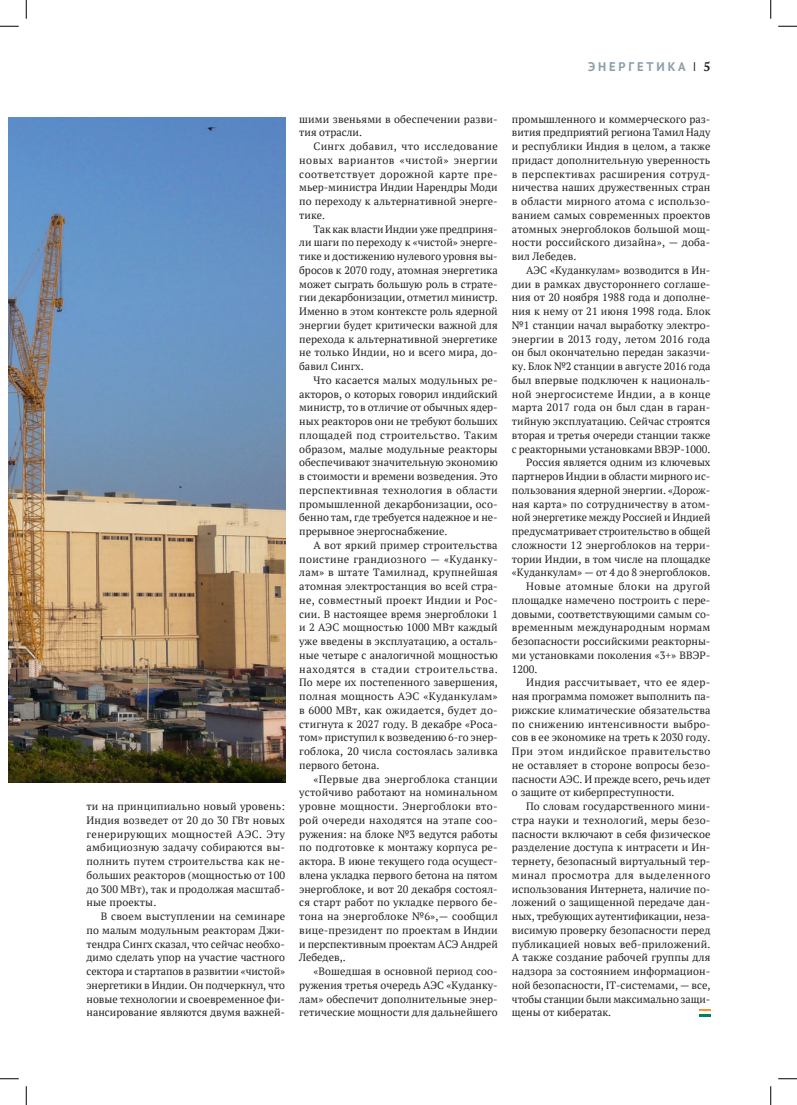
<style>
.page{position:relative;width:797px;height:1105px;background:#fff}
.page>*{position:absolute;margin:0;border:0;box-sizing:border-box;transform-origin:0 0}
.t1{font:700 12.5px "PT Sans";letter-spacing:.23em;color:#8c9faa}
.t2{font:10.62px/13.8px "PT Serif";letter-spacing:.005em;color:#231f20;text-align:justify}
.t3{font:10.62px "PT Serif";letter-spacing:.025em;color:#231f20}
.t4{font:10.62px "PT Serif";letter-spacing:.03em;color:#231f20}
.t5{font:10.62px "PT Serif";letter-spacing:.04em;color:#231f20}
.t6{font:10.62px "PT Serif";letter-spacing:.05em;color:#231f20}
.t7{font:10.62px "PT Serif";letter-spacing:.045em;color:#231f20}
.s1{font-weight:400;font-stretch:condensed;color:#231f20}
.s2{font-family:"PT Serif";color:#231f20}
</style>
<div class="page">
<svg style="left:699px;top:1009px;width:11px;height:7px"></svg>
<img style="left:9px;top:117px;width:276px;height:665px">
<svg style="left:0;top:25px;width:19px;height:2px"></svg>
<svg style="left:778px;top:25px;width:19px;height:2px"></svg>
<svg style="left:0;top:1078px;width:19px;height:1px"></svg>
<svg style="left:778px;top:1078px;width:19px;height:1px"></svg>
<svg style="left:25px;top:0;width:2px;height:19px"></svg>
<svg style="left:25px;top:1086px;width:2px;height:19px"></svg>
<svg style="left:770px;top:0;width:1px;height:19px"></svg>
<svg style="left:770px;top:1086px;width:1px;height:19px"></svg>
<p class="t1" style="left:588px;top:58px;width:124px">ЭНЕРГЕТИКА <span class="s1">I</span> <span class="s2">5</span></p>
<p class="t2" style="left:86px;top:799px;width:200px">ти на принципиально новый уровень:<br>Индия возведет от 20 до 30 ГВт новых генерирующих мощностей АЭС. Эту амбициозную задачу собираются вы&shy;полнить путем строительства как не&shy;больших реакторов (мощностью от 100 до 300 МВт), так и продолжая масштаб&shy;ные проекты.</p>
<p class="t2" style="left:86px;top:909px;width:200px;text-indent:14px">В своем выступлении на семинаре по малым модульным реакторам Джи&shy;тендра Сингх сказал, что сейчас необхо&shy;димо сделать упор на участие частного сектора и стартапов в развитии «чистой» энергетики в Индии. Он подчеркнул, что новые технологии и своевременное фи&shy;нансирование являются двумя важней-</p>
<p class="t2" style="left:299px;top:112px;width:200px">шими звеньями в обеспечении разви&shy;тия отрасли.</p>
<p class="t2" style="left:299px;top:139px;width:200px;text-indent:14px">Сингх добавил, что исследование новых вариантов «чистой» энергии соответствует дорожной карте пре&shy;мьер-министра Индии Нарендры Моди по переходу к альтернативной энерге&shy;тике.</p>
<p class="t2" style="left:299px;top:222px;width:200px;text-indent:14px">Так как власти Индии уже предприня&shy;ли шаги по переходу к «чистой» энерге&shy;тике и достижению нулевого уровня вы&shy;бросов к 2070 году, атомная энергетика может сыграть большую роль в страте&shy;гии декарбонизации, отметил министр.<br>Именно в этом контексте роль ядерной энергии будет критически важной для перехода к альтернативной энергетике не только Индии, но и всего мира, до&shy;бавил Сингх.</p>
<p class="t2" style="left:299px;top:373px;width:200px;text-indent:14px">Что касается малых модульных ре&shy;акторов, о которых говорил индийский министр, то в отличие от обычных ядер&shy;ных реакторов они не требуют больших площадей под строительство. Таким образом, малые модульные реакторы обеспечивают значительную экономию в стоимости и времени возведения. Это перспективная технология в области промышленной декарбонизации, осо&shy;бенно там, где требуется надежное и не&shy;прерывное энергоснабжение.</p>
<p class="t2" style="left:299px;top:538px;width:200px;text-indent:14px">А вот яркий пример строительства поистине грандиозного — «Куданку&shy;лам» в штате Тамилнад, крупнейшая атомная электростанция во всей стра&shy;не, совместный проект Индии и Рос&shy;сии. В настоящее время энергоблоки 1 и 2 АЭС мощностью 1000 МВт каждый уже введены в эксплуатацию, а осталь&shy;ные четыре с аналогичной мощностью находятся в стадии строительства.<br>По мере их постепенного завершения, полная мощность АЭС «Куданкулам» в 6000 МВт, как ожидается, будет до&shy;стигнута к 2027 году. В декабре «Роса&shy;том» приступил к возведению 6‑го энер&shy;гоблока, 20 числа состоялась заливка первого бетона.</p>
<p class="t2" style="left:299px;top:772px;width:200px;text-indent:14px">«Первые два энергоблока станции устойчиво работают на номинальном уровне мощности. Энергоблоки вто&shy;рой очереди находятся на этапе соо&shy;ружения: на блоке №3 ведутся работы по подготовке к монтажу корпуса ре&shy;актора. В июне текущего года осущест&shy;влена укладка первого бетона на пятом энергоблоке, и вот 20 декабря состоял&shy;ся старт работ по укладке первого бе&shy;тона на энергоблоке №6»,— сообщил вице-президент по проектам в Индии и перспективным проектам АСЭ Андрей Лебедев,.</p>
<p class="t2" style="left:299px;top:964px;width:200px;text-indent:14px">«Вошедшая в основной период соо&shy;ружения третья очередь АЭС «Куданку&shy;лам» обеспечит дополнительные энер&shy;гетические мощности для дальнейшего</p>
<p class="t2" style="left:512px;top:112px;width:200px">промышленного и коммерческого раз&shy;вития предприятий региона Тамил Наду и республики Индия в целом, а также придаст дополнительную уверенность в перспективах расширения сотруд&shy;ничества наших дружественных стран в области мирного атома с использо&shy;ванием самых современных проектов атомных энергоблоков большой мощ&shy;ности российского дизайна», — доба&shy;вил Лебедев.</p>
<p class="t2" style="left:526px;top:263px;width:186px">АЭС «Куданкулам» возводится в Ин-</p>
<p class="t2" style="left:512px;top:277px;width:200px">дии в рамках двустороннего соглаше-</p>
<p class="t2" style="left:512px;top:290px;width:200px">ния от 20 ноября 1988 года и дополне-</p>
<p class="t2" style="left:512px;top:304px;width:200px">ния к нему от 21 июня 1998 года. Блок</p>
<p class="t2" style="left:512px;top:318px;width:200px">№1 станции начал выработку электро-</p>
<p class="t2" style="left:512px;top:332px;width:200px">энергии в 2013 году, летом 2016 года</p>
<p class="t2" style="left:512px;top:345px;width:200px">он был окончательно передан заказчи-</p>
<p class="t2" style="left:512px;top:359px;width:200px">ку. Блок №2 станции в августе 2016 года</p>
<p class="t2" style="left:512px;top:373px;width:200px">был впервые подключен к националь-</p>
<p class="t3" style="left:512px;top:387px;width:200px">ной энергосистеме Индии, а в конце</p>
<p class="t2" style="left:512px;top:400px;width:200px">марта 2017 года он был сдан в гаран-</p>
<p class="t2" style="left:512px;top:414px;width:200px">тийную эксплуатацию. Сейчас строятся</p>
<p class="t2" style="left:512px;top:428px;width:200px">вторая и третья очереди станции также</p>
<p class="t2" style="left:512px;top:442px;width:200px">с реакторными установками ВВЭР-1000.</p>
<p class="t2" style="left:526px;top:455px;width:186px">Россия является одним из ключевых</p>
<p class="t2" style="left:512px;top:469px;width:200px">партнеров Индии в области мирного ис-</p>
<p class="t2" style="left:512px;top:483px;width:200px">пользования ядерной энергии. «Дорож-</p>
<p class="t2" style="left:512px;top:497px;width:200px">ная карта» по сотрудничеству в атом-</p>
<p class="t2" style="left:512px;top:510px;width:200px">ной энергетике между Россией и Индией</p>
<p class="t2" style="left:512px;top:524px;width:200px">предусматривает строительство в общей</p>
<p class="t2" style="left:512px;top:538px;width:200px">сложности 12 энергоблоков на терри-</p>
<p class="t2" style="left:512px;top:552px;width:200px">тории Индии, в том числе на площадке</p>
<p class="t2" style="left:512px;top:565px;width:200px">«Куданкулам» — от 4 до 8 энергоблоков.</p>
<p class="t7" style="left:526px;top:579px;width:186px">Новые атомные блоки на другой</p>
<p class="t2" style="left:512px;top:593px;width:200px">площадке намечено построить с пере-</p>
<p class="t2" style="left:512px;top:607px;width:200px">довыми, соответствующими самым со-</p>
<p class="t3" style="left:512px;top:621px;width:200px">временным международным нормам</p>
<p class="t2" style="left:512px;top:634px;width:200px">безопасности российскими реакторны-</p>
<p class="t2" style="left:512px;top:648px;width:200px">ми установками поколения «3+» ВВЭР-</p>
<p class="t2" style="left:512px;top:662px;width:27px">1200.</p>
<p class="t3" style="left:526px;top:676px;width:186px">Индия рассчитывает, что ее ядер-</p>
<p class="t2" style="left:512px;top:689px;width:200px">ная программа поможет выполнить па-</p>
<p class="t2" style="left:512px;top:703px;width:200px">рижские климатические обязательства</p>
<p class="t4" style="left:512px;top:717px;width:200px">по снижению интенсивности выбро-</p>
<p class="t2" style="left:512px;top:730px;width:200px">сов в ее экономике на треть к 2030 году.</p>
<p class="t5" style="left:512px;top:744px;width:200px">При этом индийское правительство</p>
<p class="t2" style="left:512px;top:758px;width:200px">не оставляет в стороне вопросы безо-</p>
<p class="t2" style="left:512px;top:772px;width:200px">пасности АЭС. И прежде всего, речь идет</p>
<p class="t2" style="left:512px;top:785px;width:164px">о защите от киберпреступности.</p>
<p class="t2" style="left:526px;top:799px;width:186px">По словам государственного мини-</p>
<p class="t2" style="left:512px;top:813px;width:200px">стра науки и технологий, меры безо-</p>
<p class="t2" style="left:512px;top:827px;width:200px">пасности включают в себя физическое</p>
<p class="t2" style="left:512px;top:840px;width:200px">разделение доступа к интрасети и Ин-</p>
<p class="t2" style="left:512px;top:854px;width:200px">тернету, безопасный виртуальный тер-</p>
<p class="t6" style="left:512px;top:868px;width:200px">минал просмотра для выделенного</p>
<p class="t2" style="left:512px;top:882px;width:200px">использования Интернета, наличие по-</p>
<p class="t2" style="left:512px;top:895px;width:200px">ложений о защищенной передаче дан-</p>
<p class="t2" style="left:512px;top:909px;width:200px">ных, требующих аутентификации, неза-</p>
<p class="t2" style="left:512px;top:923px;width:200px">висимую проверку безопасности перед</p>
<p class="t2" style="left:512px;top:937px;width:200px">публикацией новых веб-приложений.</p>
<p class="t2" style="left:512px;top:950px;width:200px">А также создание рабочей группы для</p>
<p class="t2" style="left:512px;top:964px;width:200px">надзора за состоянием информацион-</p>
<p class="t2" style="left:512px;top:978px;width:200px">ной безопасности, IT-системами, — все,</p>
<p class="t2" style="left:512px;top:992px;width:200px">чтобы станции были максимально защи-</p>
<p class="t2" style="left:512px;top:1005px;width:101px">щены от кибератак.</p>
</div>
